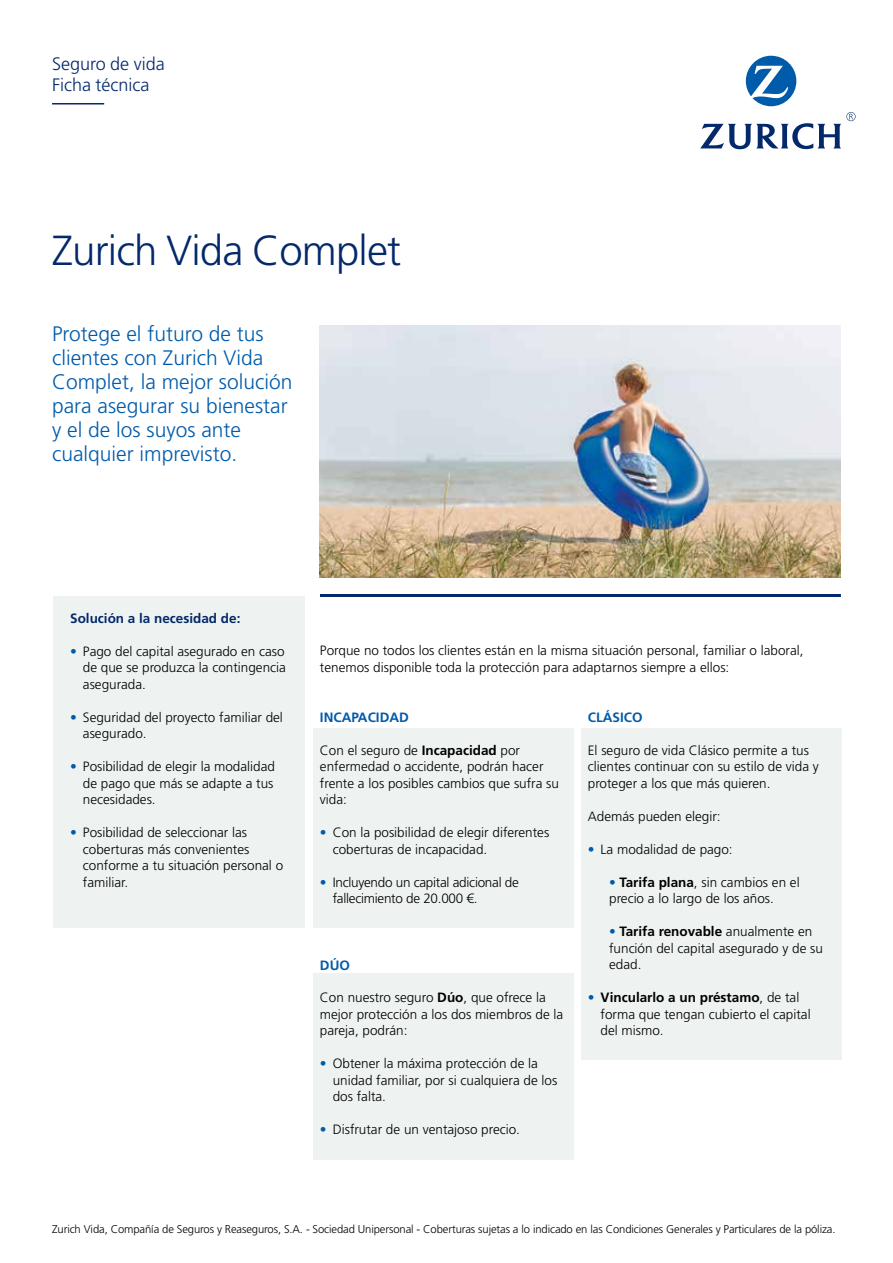
<style>
.page{position:relative;width:893px;height:1263px;background:#fff}
.page>*{position:absolute;margin:0;border:0;box-sizing:border-box;transform-origin:0 0}
.t1{font:300 42px "Frutiger LT Std";letter-spacing:-.02em;color:#03296a}
.t2{font:300 21px/24px "Frutiger LT Std";color:#005baa}
.t3{font:300 18px/21px "Frutiger LT Std";color:#03296a}
.t4{font:300 13.5px/16.5px "Frutiger LT Std";color:#000}
.t5{font:300 13.5px/16.5px "Frutiger LT Std";letter-spacing:-.02em;color:#000}
.t6{font:700 13.5px "Frutiger LT Std";color:#03296a}
.t7{font:700 13.5px "Frutiger LT Std";color:#005baa}
.t8{font:300 11.25px "Frutiger LT Std";letter-spacing:-.01em;color:#000}
.s1{color:#005baa}
.s2{font-weight:700}
</style>
<div class="page">
<svg style="left:746px;top:56px;width:50px;height:50px"></svg>
<svg style="left:700px;top:112px;width:155px;height:37px"></svg>
<img style="left:320px;top:325px;width:521px;height:252px">
<hr style="left:52px;top:103px;width:52px;height:1px;background:#03296a">
<hr style="left:320px;top:594px;width:521px;height:3px;background:#03296a">
<div style="left:53px;top:596px;width:251px;height:332px;background:#eef2f1"></div>
<div style="left:313px;top:728px;width:261px;height:200px;background:#eef2f1"></div>
<div style="left:313px;top:973px;width:261px;height:187px;background:#eef2f1"></div>
<div style="left:581px;top:728px;width:261px;height:331px;background:#eef2f1"></div>
<h3 class="t3" style="left:52px;top:54px;width:114px">Seguro de vida<br>Ficha técnica</h3>
<h1 class="t1" style="left:52px;top:226px;width:351px">Zurich Vida Complet</h1>
<h2 class="t2" style="left:52px;top:322px;width:242px">Protege el futuro de tus clientes con Zurich Vida<br>Complet, la mejor solución para asegurar su bienestar y el de los suyos ante cualquier imprevisto.</h2>
<p class="t6" style="left:70px;top:610px;width:172px">Solución a la necesidad de:</p>
<p class="t4" style="left:83px;top:643px;width:205px;text-align:justify;text-indent:-13px"><span class="s1">•</span> Pago del capital asegurado en caso de que se produzca la contingencia asegurada.</p>
<p class="t4" style="left:83px;top:709px;width:202px;text-indent:-13px"><span class="s1">•</span> Seguridad del proyecto familiar del asegurado.</p>
<p class="t4" style="left:83px;top:758px;width:194px;text-align:justify;text-indent:-13px"><span class="s1">•</span> Posibilidad de elegir la modalidad de pago que más se adapte a tus necesidades.</p>
<p class="t4" style="left:83px;top:824px;width:202px;text-indent:-13px"><span class="s1">•</span> Posibilidad de seleccionar las coberturas más convenientes conforme a tu situación personal o familiar.</p>
<p class="t4" style="left:320px;top:642px;width:485px">Porque no todos los clientes están en la misma situación personal, familiar o laboral, tenemos disponible toda la protección para adaptarnos siempre a ellos:</p>
<p class="t7" style="left:320px;top:709px;width:90px">INCAPACIDAD</p>
<p class="t4" style="left:320px;top:742px;width:241px">Con el seguro de <span class="s2">Incapacidad</span> por enfermedad o accidente, podrán hacer frente a los posibles cambios que sufra su vida:</p>
<p class="t4" style="left:333px;top:825px;width:218px;text-indent:-13px"><span class="s1">•</span> Con la posibilidad de elegir diferentes coberturas de incapacidad.</p>
<p class="t5" style="left:333px;top:874px;width:188px;text-indent:-13px"><span class="s1">•</span> Incluyendo un capital adicional de fallecimiento de 20.000 €.</p>
<p class="t7" style="left:320px;top:957px;width:31px">DÚO</p>
<p class="t4" style="left:320px;top:990px;width:245px">Con nuestro seguro <span class="s2">Dúo</span>, que ofrece la mejor protección a los dos miembros de la pareja, podrán:</p>
<p class="t4" style="left:333px;top:1056px;width:226px;text-indent:-13px"><span class="s1">•</span> Obtener la máxima protección de la unidad familiar, por si cualquiera de los dos falta.</p>
<p class="t4" style="left:320px;top:1122px;width:202px"><span class="s1">•</span> Disfrutar de un ventajoso precio.</p>
<p class="t7" style="left:588px;top:709px;width:56px">CLÁSICO</p>
<p class="t4" style="left:588px;top:742px;width:233px">El seguro de vida Clásico permite a tus clientes continuar con su estilo de vida y proteger a los que más quieren.</p>
<p class="t4" style="left:588px;top:808px;width:134px">Además pueden elegir:</p>
<p class="t4" style="left:588px;top:841px;width:146px"><span class="s1">•</span> La modalidad de pago:</p>
<p class="t4" style="left:609px;top:874px;width:192px"><span class="s1">•</span> <span class="s2">Tarifa plana</span>, sin cambios en el precio a lo largo de los años.</p>
<p class="t4" style="left:609px;top:924px;width:215px"><span class="s1">•</span> <span class="s2">Tarifa renovable</span> anualmente en función del capital asegurado y de su edad.</p>
<p class="t4" style="left:601px;top:990px;width:212px;text-indent:-13px"><span class="s1">•</span> <span class="s2">Vincularlo a un préstamo</span>, de tal forma que tengan cubierto el capital del mismo.</p>
<p class="t8" style="left:52px;top:1223px;width:785px">Zurich Vida, Compañía de Seguros y Reaseguros, S.A. - Sociedad Unipersonal - Coberturas sujetas a lo indicado en las Condiciones Generales y Particulares de la póliza.</p>
</div>
